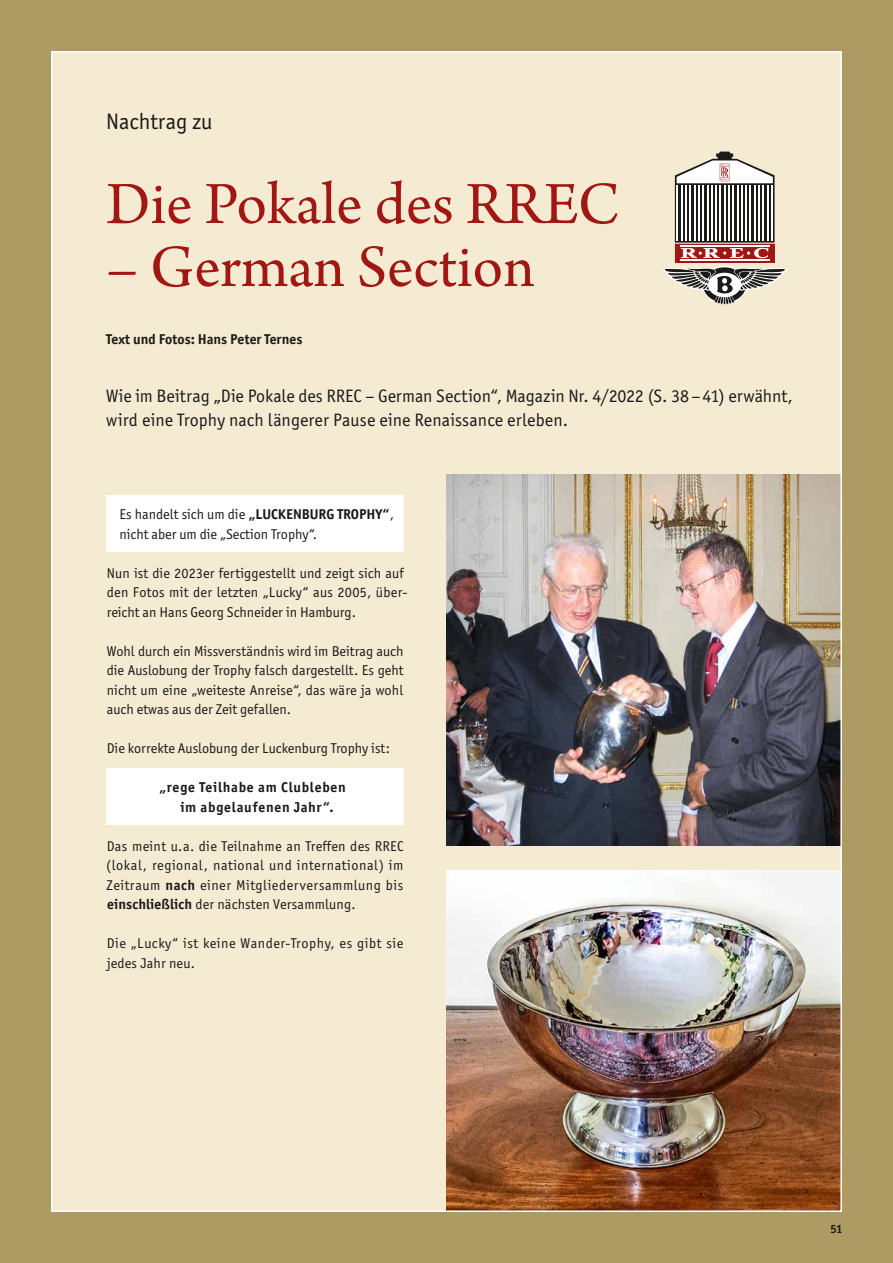
<style>
.page{position:relative;width:893px;height:1263px;background:#ae9a63}
.page>*{position:absolute;margin:0;border:0;box-sizing:border-box;transform-origin:0 0}
.t1{font:63px "Arno Pro";color:#a11713}
.t2{font:22.5px "Officina Sans ITC Pro";color:#1a1a18}
.t3{font:18px/24px "Officina Sans ITC Pro";letter-spacing:.005em;color:#1a1a18}
.t4{font:14.25px/19.5px "Officina Sans ITC Pro";letter-spacing:.01em;color:#1a1a18}
.t5{font:14.25px/19.5px "Officina Sans ITC Pro";letter-spacing:.035em;color:#1a1a18}
.t6{font:700 14.25px/19.5px "Officina Sans ITC Pro";letter-spacing:.045em;color:#1a1a18}
.t7{font:700 14.25px "Officina Sans ITC Pro";color:#1a1a18}
.t8{font:700 12px "Officina Sans ITC Pro";color:#1a1a18}
.s1{font-weight:700}
</style>
<div class="page">
<div style="left:51px;top:51px;width:791px;height:1161px;background:#f5ead2"></div>
<div style="left:106px;top:495px;width:298px;height:57px;background:#fff"></div>
<div style="left:106px;top:768px;width:298px;height:57px;background:#fff"></div>
<svg style="left:663px;top:152px;width:124px;height:152px"></svg>
<img style="left:446px;top:870px;width:393px;height:339px">
<img style="left:446px;top:474px;width:393px;height:371px">
<h2 class="t2" style="left:106px;top:108px;width:108px">Nachtrag zu</h2>
<h1 class="t1" style="left:106px;top:168px;width:515px">Die Pokale des RREC</h1>
<h1 class="t1" style="left:106px;top:231px;width:430px">– German Section</h1>
<p class="t7" style="left:106px;top:330px;width:198px">Text und Fotos: Hans Peter Ternes</p>
<p class="t3" style="left:106px;top:384px;width:688px">Wie im Beitrag „Die Pokale des RREC – German Section“, Magazin Nr. 4/2022 (S. 38– 41) erwähnt, wird eine Trophy nach längerer Pause eine Renaissance erleben.</p>
<p class="t4" style="left:119px;top:504px;width:276px">Es handelt sich um die <span class="s1">„LUCKENBURG TROPHY“</span>, nicht aber um die „Section Trophy“.</p>
<p class="t4" style="left:107px;top:563px;width:302px">Nun ist die 2023er fertiggestellt und zeigt sich auf den Fotos mit der letzten „Lucky“ aus 2005, über&shy;reicht an Hans Georg Schneider in Hamburg.</p>
<p class="t4" style="left:107px;top:641px;width:298px;text-align:justify">Wohl durch ein Missverständnis wird im Beitrag auch die Auslobung der Trophy falsch dargestellt. Es geht nicht um eine „weiteste Anreise“, das wäre ja wohl auch etwas aus der Zeit gefallen.</p>
<p class="t4" style="left:107px;top:738px;width:285px">Die korrekte Auslobung der Luckenburg Trophy ist:</p>
<p class="t6" style="left:180px;top:777px;width:167px;text-indent:-21px">„rege Teilhabe am Clubleben im abgelaufenen Jahr“.</p>
<p class="t4" style="left:106px;top:836px;width:299px;text-align:justify">Das meint u.a. die Teilnahme an Treffen des RREC (lokal, regional, national und international) im Zeitraum <span class="s1">nach</span> einer Mitgliederversammlung bis <span class="s1">einschließlich</span> der nächsten Versammlung.</p>
<p class="t5" style="left:107px;top:933px;width:298px">Die „Lucky“ ist keine Wander-Trophy, es gibt sie jedes Jahr neu.</p>
<p class="t8" style="left:830px;top:1222px;width:13px">51</p>
</div>
